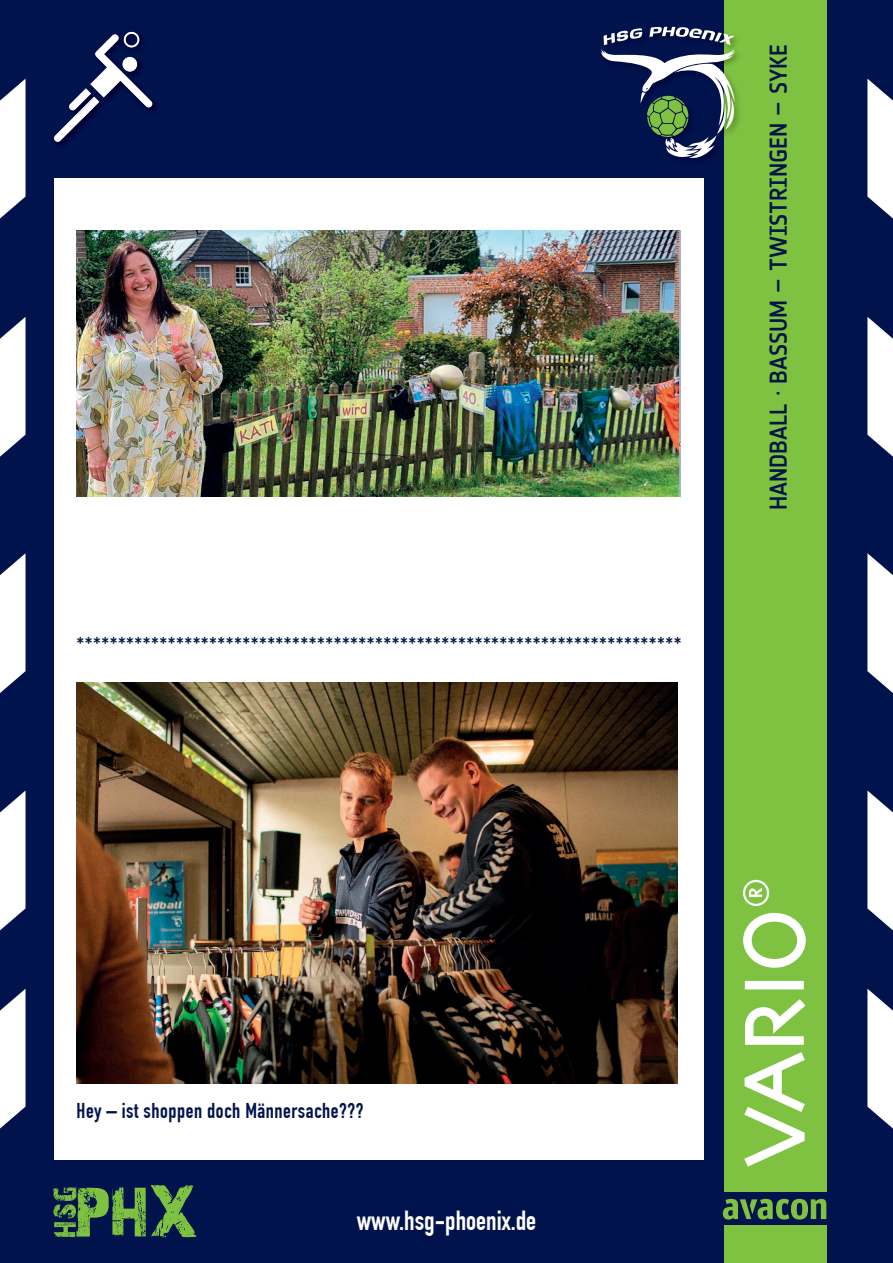
<style>
.page{position:relative;width:893px;height:1263px;background:#00134d}
.page>*{position:absolute;margin:0;border:0;box-sizing:border-box;transform-origin:0 0}
.t1{font:700 27px "DIN Condensed";color:#fff}
.t2{font:500 24px "Notes Soft";color:#001547}
.t3{font:700 21px "DIN Condensed";letter-spacing:.025em;color:#00134d}
</style>
<div class="page">
<svg style="left:53px;top:1185px;width:143px;height:52px"></svg>
<div style="left:724px;top:0;width:102px;height:1046px;background:#7fc241"></div>
<div style="left:724px;top:1037px;width:102px;height:154px;background:#7fc241"></div>
<div style="left:724px;top:1225px;width:102px;height:38px;background:#7fc241"></div>
<div style="left:54px;top:179px;width:650px;height:981px;background:#fff"></div>
<svg style="left:723px;top:1199px;width:103px;height:20px"></svg>
<svg style="left:745px;top:981px;width:59px;height:8px"></svg>
<svg style="left:744px;top:1052px;width:61px;height:114px"></svg>
<svg style="left:743px;top:913px;width:63px;height:55px"></svg>
<svg style="left:745px;top:999px;width:60px;height:46px"></svg>
<svg style="left:743px;top:880px;width:26px;height:26px"></svg>
<img style="left:152px;top:101px;width:4px;height:10px">
<svg style="left:54px;top:32px;width:98px;height:110px"></svg>
<img style="left:658px;top:26px;width:81px;height:102px">
<svg style="left:601px;top:27px;width:134px;height:133px"></svg>
<svg style="left:0;top:317px;width:26px;height:140px;background:#d2d6e0"></svg>
<svg style="left:867px;top:317px;width:26px;height:140px;background:#d2d6e0"></svg>
<svg style="left:0;top:79px;width:26px;height:140px;background:#d2d6e0"></svg>
<svg style="left:867px;top:79px;width:26px;height:140px;background:#d2d6e0"></svg>
<svg style="left:0;top:553px;width:26px;height:140px;background:#d2d6e0"></svg>
<svg style="left:867px;top:553px;width:26px;height:140px;background:#d2d6e0"></svg>
<svg style="left:0;top:989px;width:26px;height:140px;background:#d2d6e0"></svg>
<svg style="left:867px;top:989px;width:26px;height:140px;background:#d2d6e0"></svg>
<svg style="left:0;top:790px;width:26px;height:141px"></svg>
<svg style="left:867px;top:790px;width:26px;height:141px"></svg>
<img style="left:77px;top:231px;width:603px;height:265px">
<img style="left:77px;top:683px;width:601px;height:400px">
<p class="t3" style="left:77px;top:632px;width:607px">*************************************************************************</p>
<p class="t2" style="left:765px;top:510px;width:467px;rotate:-90deg">HANDBALL · BASSUM – TWISTRINGEN – SYKE</p>
<p class="t3" style="left:77px;top:1099px;width:288px">Hey – ist shoppen doch Männersache???</p>
<p class="t1" style="left:357px;top:1205px;width:181px">www.hsg-phoenix.de</p>
</div>
